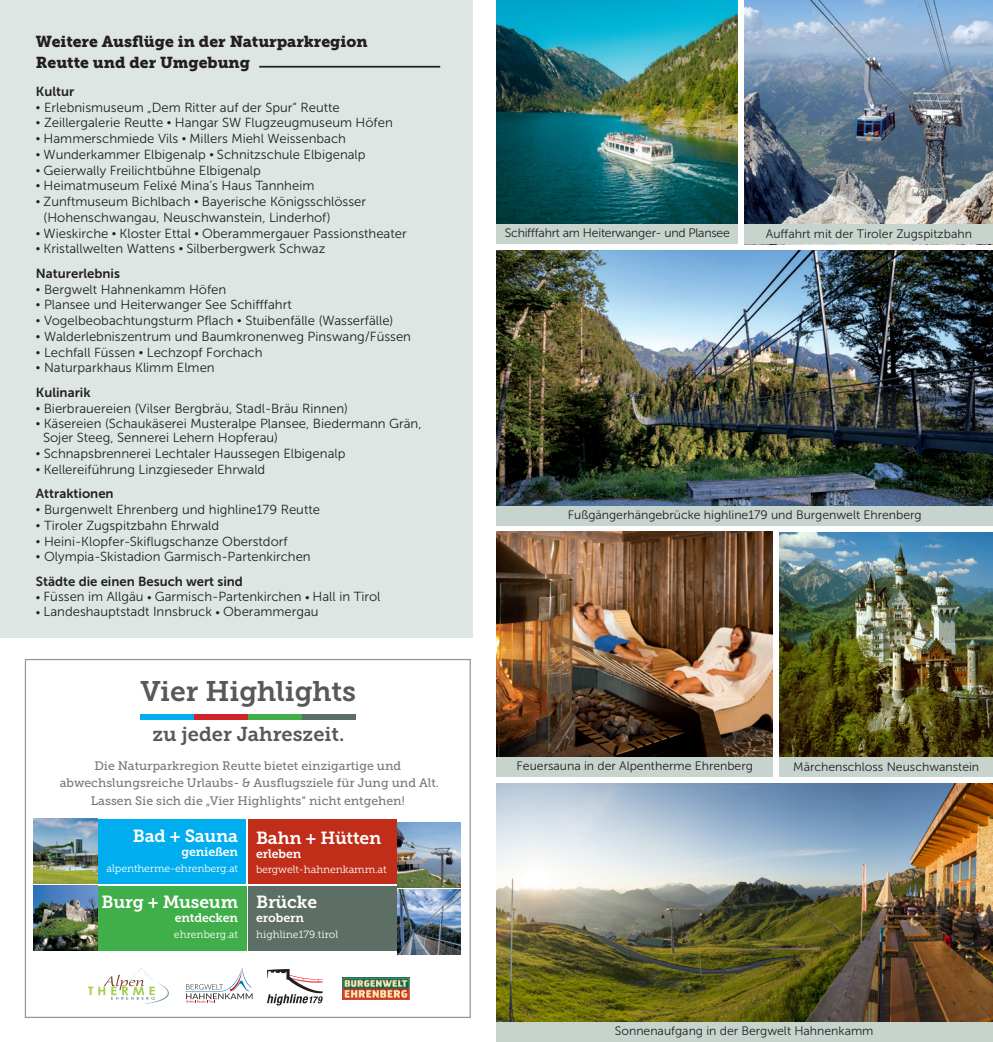
<style>
.page{position:relative;width:993px;height:1042px;background:#fff}
.page>*{position:absolute;margin:0;border:0;box-sizing:border-box;transform-origin:0 0}
.t1{font:28.18px "Museo Slab 700";letter-spacing:-.005em;color:#57585a}
.t2{font:19.95px "Museo Slab 700";color:#57585a}
.t3{font:17.5px "Museo Slab 700";letter-spacing:-.01em;color:#fff}
.t4{font:15.75px/21px "Museo Slab 900";color:#231f20}
.t5{font:13.12px/15.8px "Museo Sans 300";color:#231f20}
.t6{font:13.12px "Museo Sans 700";color:#231f20}
.t7{font:12.25px "Museo Sans 300";color:#231f20}
.t8{font:12.25px/17.5px "Museo Slab 500";color:#76787b;text-align:center}
.t9{font:12.25px "Museo Sans 300";letter-spacing:-.02em;color:#231f20}
.t10{font:12.25px "Museo Slab 700";letter-spacing:-.01em;color:#fff}
.t11{font:10.5px "Museo Slab 300";letter-spacing:-.01em;color:#fff}
.s1{font-size:11.38px}
</style>
<div class="page">
<div style="left:0;top:0;width:472px;height:637px;background:#dee6e3"></div>
<hr style="left:259px;top:66px;width:181px;height:2px;background:#231f20">
<div style="left:25px;top:659px;width:445px;height:359px;border:1px solid #939598"></div>
<div style="left:244px;top:713px;width:61px;height:6px;background:#40ae49"></div>
<div style="left:141px;top:713px;width:58px;height:6px;background:#00aeef"></div>
<div style="left:302px;top:713px;width:54px;height:6px;background:#5d6e65"></div>
<div style="left:194px;top:713px;width:54px;height:6px;background:#d1232a"></div>
<svg style="left:185px;top:968px;width:67px;height:35px"></svg>
<img style="left:342px;top:977px;width:67px;height:22px">
<svg style="left:88px;top:968px;width:81px;height:36px"></svg>
<svg style="left:267px;top:969px;width:55px;height:36px"></svg>
<div style="left:97px;top:819px;width:149px;height:64px;background:#00aeef"></div>
<img style="left:34px;top:819px;width:63px;height:64px">
<div style="left:248px;top:819px;width:149px;height:64px;background:#c02d19"></div>
<img style="left:397px;top:822px;width:63px;height:65px">
<div style="left:248px;top:886px;width:149px;height:64px;background:#5d6e65"></div>
<img style="left:397px;top:889px;width:63px;height:65px">
<div style="left:97px;top:886px;width:149px;height:64px;background:#40ae49"></div>
<img style="left:33px;top:886px;width:64px;height:64px">
<img style="left:496px;top:0;width:241px;height:224px">
<div style="left:496px;top:224px;width:241px;height:20px;background:#c7d3cd"></div>
<img style="left:496px;top:783px;width:496px;height:239px">
<div style="left:496px;top:1022px;width:496px;height:20px;background:#c7d3cd"></div>
<img style="left:744px;top:0;width:248px;height:224px">
<div style="left:744px;top:224px;width:248px;height:20px;background:#c7d3cd"></div>
<img style="left:779px;top:532px;width:213px;height:225px">
<div style="left:779px;top:757px;width:213px;height:20px;background:#c7d3cd"></div>
<img style="left:496px;top:532px;width:276px;height:225px">
<div style="left:496px;top:757px;width:276px;height:20px;background:#c7d3cd"></div>
<img style="left:496px;top:251px;width:496px;height:255px">
<div style="left:496px;top:506px;width:496px;height:19px;background:#c7d3cd"></div>
<p class="t4" style="left:36px;top:31px;width:333px">Weitere Ausflüge in der Naturparkregion<br>Reutte und der Umgebung</p>
<p class="t6" style="left:36px;top:84px;width:40px">Kultur</p>
<p class="t5" style="left:36px;top:99px;width:305px"><span class="s1">•</span> Erlebnismuseum „Dem Ritter auf der Spur“ Reutte</p>
<p class="t5" style="left:36px;top:115px;width:358px"><span class="s1">•</span> Zeillergalerie Reutte <span class="s1">•</span> Hangar SW Flugzeugmuseum Höfen</p>
<p class="t5" style="left:36px;top:131px;width:311px"><span class="s1">•</span> Hammerschmiede Vils <span class="s1">•</span> Millers Miehl Weissenbach</p>
<p class="t5" style="left:36px;top:147px;width:331px"><span class="s1">•</span> Wunderkammer Elbigenalp <span class="s1">•</span> Schnitzschule Elbigenalp</p>
<p class="t5" style="left:36px;top:162px;width:226px"><span class="s1">•</span> Geierwally Freilichtbühne Elbigenalp</p>
<p class="t5" style="left:36px;top:178px;width:280px"><span class="s1">•</span> Heimatmuseum Felixé Mina’s Haus Tannheim</p>
<p class="t5" style="left:44px;top:194px;width:324px;text-indent:-8px"><span class="s1">•</span> Zunftmuseum Bichlbach <span class="s1">•</span> Bayerische Königsschlösser (Hohenschwangau, Neuschwanstein, Linderhof)</p>
<p class="t5" style="left:36px;top:225px;width:372px"><span class="s1">•</span> Wieskirche <span class="s1">•</span> Kloster Ettal <span class="s1">•</span> Oberammergauer Passionstheater</p>
<p class="t5" style="left:36px;top:241px;width:291px"><span class="s1">•</span> Kristallwelten Wattens <span class="s1">•</span> Silberbergwerk Schwaz</p>
<p class="t6" style="left:36px;top:266px;width:85px">Naturerlebnis</p>
<p class="t5" style="left:36px;top:281px;width:192px"><span class="s1">•</span> Bergwelt Hahnenkamm Höfen</p>
<p class="t5" style="left:36px;top:297px;width:257px"><span class="s1">•</span> Plansee und Heiterwanger See Schifffahrt</p>
<p class="t5" style="left:36px;top:313px;width:359px"><span class="s1">•</span> Vogelbeobachtungsturm Pflach <span class="s1">•</span> Stuibenfälle (Wasserfälle)</p>
<p class="t5" style="left:36px;top:329px;width:376px"><span class="s1">•</span> Walderlebniszentrum und Baumkronenweg Pinswang/Füssen</p>
<p class="t5" style="left:36px;top:344px;width:228px"><span class="s1">•</span> Lechfall Füssen <span class="s1">•</span> Lechzopf Forchach</p>
<p class="t5" style="left:36px;top:360px;width:180px"><span class="s1">•</span> Naturparkhaus Klimm Elmen</p>
<p class="t6" style="left:36px;top:385px;width:56px">Kulinarik</p>
<p class="t5" style="left:36px;top:400px;width:313px"><span class="s1">•</span> Bierbrauereien (Vilser Bergbräu, Stadl-Bräu Rinnen)</p>
<p class="t5" style="left:43px;top:417px;width:380px;line-height:14px;text-indent:-7px"><span class="s1">•</span> Käsereien (Schaukäserei Musteralpe Plansee, Biedermann Grän,<br>Sojer Steeg, Sennerei Lehern Hopferau)</p>
<p class="t5" style="left:36px;top:446px;width:311px"><span class="s1">•</span> Schnapsbrennerei Lechtaler Haussegen Elbigenalp</p>
<p class="t5" style="left:36px;top:462px;width:231px"><span class="s1">•</span> Kellereiführung Linzgieseder Ehrwald</p>
<p class="t6" style="left:36px;top:486px;width:79px">Attraktionen</p>
<p class="t5" style="left:36px;top:502px;width:285px"><span class="s1">•</span> Burgenwelt Ehrenberg und highline179 Reutte</p>
<p class="t5" style="left:36px;top:518px;width:185px"><span class="s1">•</span> Tiroler Zugspitzbahn Ehrwald</p>
<p class="t5" style="left:36px;top:533px;width:253px"><span class="s1">•</span> Heini-Klopfer-Skiflugschanze Oberstdorf</p>
<p class="t5" style="left:36px;top:549px;width:276px"><span class="s1">•</span> Olympia-Skistadion Garmisch-Partenkirchen</p>
<p class="t6" style="left:36px;top:574px;width:208px">Städte die einen Besuch wert sind</p>
<p class="t5" style="left:36px;top:588px;width:346px"><span class="s1">•</span> Füssen im Allgäu <span class="s1">•</span> Garmisch-Partenkirchen <span class="s1">•</span> Hall in Tirol</p>
<p class="t5" style="left:36px;top:604px;width:284px"><span class="s1">•</span> Landeshauptstadt Innsbruck <span class="s1">•</span> Oberammergau</p>
<h1 class="t1" style="left:140px;top:675px;width:217px">Vier Highlights</h1>
<h2 class="t2" style="left:152px;top:722px;width:193px">zu jeder Jahreszeit.</h2>
<p class="t8" style="left:60px;top:757px;width:380px">Die Naturparkregion Reutte bietet einzigartige und abwechslungsreiche Urlaubs- &amp; Ausflugsziele für Jung und Alt.<br>Lassen Sie sich die „Vier Highlights“ nicht entgehen!</p>
<h3 class="t3" style="left:133px;top:826px;width:107px">Bad + Sauna</h3>
<p class="t10" style="left:181px;top:845px;width:58px">genießen</p>
<p class="t11" style="left:107px;top:862px;width:133px">alpentherme-ehrenberg.at</p>
<h3 class="t3" style="left:101px;top:892px;width:138px">Burg + Museum</h3>
<p class="t10" style="left:175px;top:911px;width:65px">entdecken</p>
<p class="t11" style="left:174px;top:929px;width:66px">ehrenberg.at</p>
<h3 class="t3" style="left:256px;top:828px;width:127px">Bahn + Hütten</h3>
<p class="t10" style="left:256px;top:846px;width:47px">erleben</p>
<p class="t11" style="left:256px;top:864px;width:132px">bergwelt-hahnenkamm.at</p>
<h3 class="t3" style="left:256px;top:892px;width:62px">Brücke</h3>
<p class="t10" style="left:256px;top:911px;width:49px">erobern</p>
<p class="t11" style="left:256px;top:929px;width:83px">highline179.tirol</p>
<p class="t9" style="left:504px;top:227px;width:226px">Schifffahrt am Heiterwanger- und Plansee</p>
<p class="t7" style="left:765px;top:227px;width:208px">Auffahrt mit der Tiroler Zugspitzbahn</p>
<p class="t7" style="left:567px;top:508px;width:355px">Fußgängerhängebrücke highline179 und Burgenwelt Ehrenberg</p>
<p class="t7" style="left:516px;top:759px;width:238px">Feuersauna in der Alpentherme Ehrenberg</p>
<p class="t7" style="left:793px;top:760px;width:187px">Märchenschloss Neuschwanstein</p>
<p class="t7" style="left:614px;top:1024px;width:260px">Sonnenaufgang in der Bergwelt Hahnenkamm</p>
</div>
